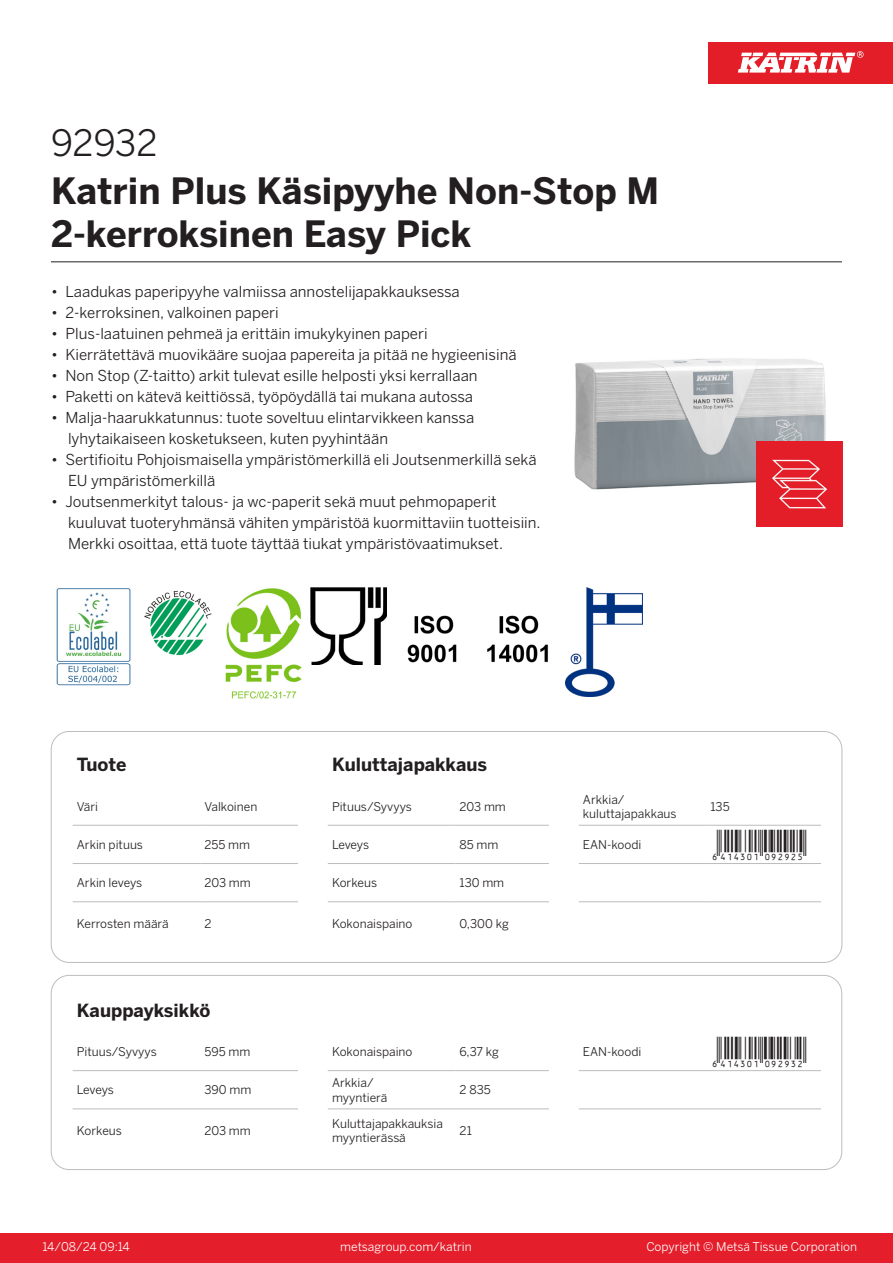
<style>
.page{position:relative;width:893px;height:1263px;background:#fff}
.page>*{position:absolute;margin:0;border:0;box-sizing:border-box;transform-origin:0 0}
.Product_Name{font:700 36px/43.2px "Benton Sans";color:#231f20}
.External_material_co{font:36px "Benton Sans";letter-spacing:-.005em;color:#231f20}
.T_EAN{font:30px "Viisas EAN Matala";color:#231f20}
.T_TableHeader{font:700 18px "Benton Sans";color:#231f20}
.MarketingBullets{font:15px/21px "Benton Sans";color:#231f20}
.T_TableBody{font:12px/14.4px "Benton Sans";color:#231f20}
.t1{font:12px "Benton Sans";color:#fff}
</style>
<div class="page">
<div style="left:0;top:1233px;width:893px;height:30px;background:#e41e2b"></div>
<div style="left:708px;top:43px;width:185px;height:41px;background:#e31e28"></div>
<svg style="left:738px;top:51px;width:126px;height:22px"></svg>
<hr style="left:73px;top:825px;width:127px;height:1px;background:#bcbdc0">
<hr style="left:200px;top:825px;width:98px;height:1px;background:#bcbdc0">
<hr style="left:328px;top:825px;width:127px;height:1px;background:#bcbdc0">
<hr style="left:455px;top:825px;width:94px;height:1px;background:#bcbdc0">
<hr style="left:579px;top:825px;width:127px;height:1px;background:#bcbdc0">
<hr style="left:706px;top:825px;width:115px;height:1px;background:#bcbdc0">
<hr style="left:73px;top:863px;width:127px;height:1px;background:#bcbdc0">
<hr style="left:200px;top:863px;width:98px;height:1px;background:#bcbdc0">
<hr style="left:328px;top:863px;width:127px;height:1px;background:#bcbdc0">
<hr style="left:455px;top:863px;width:94px;height:1px;background:#bcbdc0">
<hr style="left:579px;top:863px;width:127px;height:1px;background:#bcbdc0">
<hr style="left:706px;top:863px;width:115px;height:1px;background:#bcbdc0">
<hr style="left:73px;top:901px;width:127px;height:1px;background:#bcbdc0">
<hr style="left:200px;top:901px;width:98px;height:1px;background:#bcbdc0">
<hr style="left:328px;top:901px;width:127px;height:1px;background:#bcbdc0">
<hr style="left:455px;top:901px;width:94px;height:1px;background:#bcbdc0">
<hr style="left:579px;top:901px;width:127px;height:1px;background:#bcbdc0">
<hr style="left:706px;top:901px;width:115px;height:1px;background:#bcbdc0">
<div style="left:51px;top:731px;width:791px;height:232px;border:1px solid #bcbdc0;border-radius:18px"></div>
<hr style="left:73px;top:1070px;width:127px;height:1px;background:#bcbdc0">
<hr style="left:200px;top:1070px;width:98px;height:1px;background:#bcbdc0">
<hr style="left:328px;top:1070px;width:127px;height:1px;background:#bcbdc0">
<hr style="left:455px;top:1070px;width:94px;height:1px;background:#bcbdc0">
<hr style="left:579px;top:1070px;width:127px;height:1px;background:#bcbdc0">
<hr style="left:706px;top:1070px;width:115px;height:1px;background:#bcbdc0">
<hr style="left:73px;top:1109px;width:127px;height:1px;background:#bcbdc0">
<hr style="left:200px;top:1109px;width:98px;height:1px;background:#bcbdc0">
<hr style="left:328px;top:1109px;width:127px;height:1px;background:#bcbdc0">
<hr style="left:455px;top:1109px;width:94px;height:1px;background:#bcbdc0">
<hr style="left:579px;top:1109px;width:127px;height:1px;background:#bcbdc0">
<hr style="left:706px;top:1109px;width:115px;height:1px;background:#bcbdc0">
<div style="left:51px;top:975px;width:791px;height:195px;border:1px solid #bcbdc0;border-radius:18px"></div>
<img style="left:574px;top:358px;width:264px;height:169px">
<img style="left:56px;top:588px;width:75px;height:98px">
<img style="left:144px;top:590px;width:68px;height:66px">
<img style="left:225px;top:588px;width:77px;height:111px">
<img style="left:310px;top:587px;width:77px;height:77px">
<img style="left:407px;top:615px;width:50px;height:48px">
<img style="left:487px;top:615px;width:61px;height:48px">
<img style="left:566px;top:587px;width:76px;height:110px">
<img style="left:757px;top:442px;width:85px;height:85px">
<hr style="left:51px;top:261px;width:791px;height:1px;background:#231f20">
<p class="External_material_co" style="left:51px;top:121px;width:108px">92932</p>
<p class="Product_Name" style="left:51px;top:170px;width:610px">Katrin Plus Käsipyyhe Non-Stop M<br>2-kerroksinen Easy Pick</p>
<p class="MarketingBullets" style="left:51px;top:281px;width:410px">• Laadukas paperipyyhe valmiissa annostelijapakkauksessa</p>
<p class="MarketingBullets" style="left:51px;top:302px;width:229px">• 2-kerroksinen, valkoinen paperi</p>
<p class="MarketingBullets" style="left:51px;top:323px;width:378px">• Plus-laatuinen pehmeä ja erittäin imukykyinen paperi</p>
<p class="MarketingBullets" style="left:51px;top:344px;width:467px">• Kierrätettävä muovikääre suojaa papereita ja pitää ne hygieenisinä</p>
<p class="MarketingBullets" style="left:51px;top:365px;width:428px">• Non Stop (Z-taitto) arkit tulevat esille helposti yksi kerrallaan</p>
<p class="MarketingBullets" style="left:51px;top:386px;width:424px">• Paketti on kätevä keittiössä, työpöydällä tai mukana autossa</p>
<p class="MarketingBullets" style="left:68px;top:407px;width:408px;text-indent:-17px">• Malja-haarukkatunnus: tuote soveltuu elintarvikkeen kanssa lyhytaikaiseen kosketukseen, kuten pyyhintään</p>
<p class="MarketingBullets" style="left:68px;top:449px;width:470px;text-indent:-17px">• Sertifioitu Pohjoismaisella ympäristömerkillä eli Joutsenmerkillä sekä<br>EU ympäristömerkillä</p>
<p class="MarketingBullets" style="left:68px;top:491px;width:474px;text-indent:-17px">• Joutsenmerkityt talous- ja wc-paperit sekä muut pehmopaperit kuuluvat tuoteryhmänsä vähiten ympäristöä kuormittaviin tuotteisiin.<br>Merkki osoittaa, että tuote täyttää tiukat ympäristövaatimukset.</p>
<p class="T_TableHeader" style="left:77px;top:753px;width:51px">Tuote</p>
<p class="T_TableHeader" style="left:332px;top:753px;width:157px">Kuluttajapakkaus</p>
<p class="T_TableBody" style="left:77px;top:799px;width:23px">Väri</p>
<p class="T_TableBody" style="left:204px;top:799px;width:54px">Valkoinen</p>
<p class="T_TableBody" style="left:332px;top:799px;width:81px">Pituus/Syvyys</p>
<p class="T_TableBody" style="left:460px;top:799px;width:48px">203 mm</p>
<p class="T_TableBody" style="left:583px;top:792px;width:43px">Arkkia/</p>
<p class="T_TableBody" style="left:583px;top:806px;width:95px">kuluttajapakkaus</p>
<p class="T_TableBody" style="left:710px;top:799px;width:21px">135</p>
<p class="T_TableBody" style="left:77px;top:837px;width:68px">Arkin pituus</p>
<p class="T_TableBody" style="left:204px;top:837px;width:47px">255 mm</p>
<p class="T_TableBody" style="left:332px;top:837px;width:39px">Leveys</p>
<p class="T_TableBody" style="left:460px;top:837px;width:40px">85 mm</p>
<p class="T_TableBody" style="left:583px;top:837px;width:60px">EAN-koodi</p>
<p class="T_EAN" style="left:710px;top:829px;width:97px">*6414301092925*</p>
<p class="T_TableBody" style="left:77px;top:876px;width:67px">Arkin leveys</p>
<p class="T_TableBody" style="left:204px;top:876px;width:48px">203 mm</p>
<p class="T_TableBody" style="left:332px;top:876px;width:47px">Korkeus</p>
<p class="T_TableBody" style="left:460px;top:876px;width:46px">130 mm</p>
<p class="T_TableBody" style="left:77px;top:916px;width:93px">Kerrosten määrä</p>
<p class="T_TableBody" style="left:204px;top:916px;width:9px">2</p>
<p class="T_TableBody" style="left:332px;top:916px;width:82px">Kokonaispaino</p>
<p class="T_TableBody" style="left:460px;top:916px;width:51px">0,300 kg</p>
<p class="T_TableHeader" style="left:77px;top:999px;width:135px">Kauppayksikkö</p>
<p class="T_TableBody" style="left:77px;top:1045px;width:81px">Pituus/Syvyys</p>
<p class="T_TableBody" style="left:204px;top:1045px;width:47px">595 mm</p>
<p class="T_TableBody" style="left:332px;top:1045px;width:82px">Kokonaispaino</p>
<p class="T_TableBody" style="left:460px;top:1045px;width:41px">6,37 kg</p>
<p class="T_TableBody" style="left:583px;top:1045px;width:60px">EAN-koodi</p>
<p class="T_EAN" style="left:710px;top:1036px;width:97px">*6414301092932*</p>
<p class="T_TableBody" style="left:77px;top:1083px;width:39px">Leveys</p>
<p class="T_TableBody" style="left:204px;top:1083px;width:48px">390 mm</p>
<p class="T_TableBody" style="left:332px;top:1076px;width:43px">Arkkia/</p>
<p class="T_TableBody" style="left:332px;top:1090px;width:57px">myyntierä</p>
<p class="T_TableBody" style="left:460px;top:1083px;width:33px">2 835</p>
<p class="T_TableBody" style="left:77px;top:1123px;width:47px">Korkeus</p>
<p class="T_TableBody" style="left:204px;top:1123px;width:48px">203 mm</p>
<p class="T_TableBody" style="left:332px;top:1116px;width:112px">Kuluttajapakkauksia myyntierässä</p>
<p class="T_TableBody" style="left:460px;top:1123px;width:14px">21</p>
<p class="t1" style="left:43px;top:1239px;width:89px">14/08/24 09:14</p>
<p class="t1" style="left:340px;top:1239px;width:133px">metsagroup.com/katrin</p>
<p class="t1" style="left:646px;top:1239px;width:212px">Copyright © Metsä Tissue Corporation</p>
</div>
